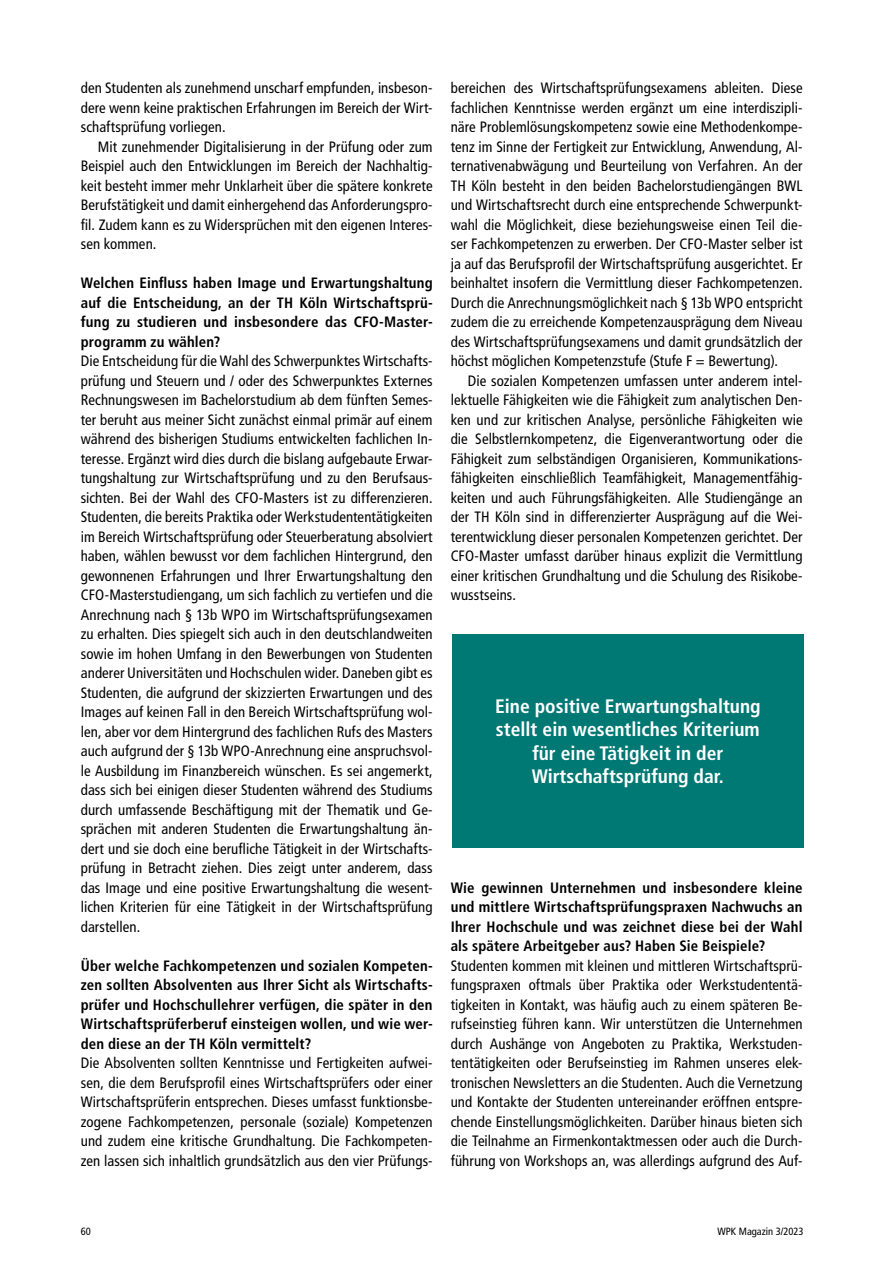
<style>
.page{position:relative;width:893px;height:1263px;background:#fff}
.page>*{position:absolute;margin:0;border:0;box-sizing:border-box;transform-origin:0 0}
.t1{font:700 condensed 19.5px/23.4px "Frutiger LT Pro";color:#fff;text-align:center}
.t2{font:condensed 15px/19.5px "Frutiger LT Pro";letter-spacing:.005em;color:#000;text-align:justify}
.t3{font:700 condensed 15px/19.5px "Frutiger LT Pro";letter-spacing:.01em;color:#000;text-align:justify}
.t4{font:condensed 10.5px "Frutiger LT Pro";color:#000}
</style>
<div class="page">
<div style="left:452px;top:634px;width:352px;height:213px;background:#007873"></div>
<p class="t2" style="left:81px;top:78px;width:353px">den Studenten als zunehmend unscharf empfunden, insbeson&shy;dere wenn keine praktischen Erfahrungen im Bereich der Wirt&shy;schaftsprüfung vorliegen.</p>
<p class="t2" style="left:81px;top:137px;width:353px;text-indent:17px">Mit zunehmender Digitalisierung in der Prüfung oder zum Beispiel auch den Entwicklungen im Bereich der Nachhaltig&shy;keit besteht immer mehr Unklarheit über die spätere konkrete Berufstätigkeit und damit einhergehend das Anforderungspro&shy;fil. Zudem kann es zu Widersprüchen mit den eigenen Interes&shy;sen kommen.</p>
<p class="t3" style="left:81px;top:273px;width:353px">Welchen Einfluss haben Image und Erwartungshaltung auf die Entscheidung, an der TH Köln Wirtschaftsprü&shy;fung zu studieren und insbesondere das CFO-Master&shy;programm zu wählen?</p>
<p class="t2" style="left:81px;top:351px;width:353px">Die Entscheidung für die Wahl des Schwerpunktes Wirtschafts&shy;prüfung und Steuern und / oder des Schwerpunktes Externes Rechnungswesen im Bachelorstudium ab dem fünften Semes&shy;ter beruht aus meiner Sicht zunächst einmal primär auf einem während des bisherigen Studiums entwickelten fachlichen In&shy;teresse. Ergänzt wird dies durch die bislang aufgebaute Erwar&shy;tungshaltung zur Wirtschaftsprüfung und zu den Berufsaus&shy;sichten. Bei der Wahl des CFO-Masters ist zu differenzieren.<br>Studenten, die bereits Praktika oder Werkstudententätigkeiten im Bereich Wirtschaftsprüfung oder Steuerberatung absolviert haben, wählen bewusst vor dem fachlichen Hintergrund, den gewonnenen Erfahrungen und Ihrer Erwartungshaltung den CFO-Masterstudiengang, um sich fachlich zu vertiefen und die Anrechnung nach § 13b WPO im Wirtschaftsprüfungsexamen zu erhalten. Dies spiegelt sich auch in den deutschlandweiten sowie im hohen Umfang in den Bewerbungen von Studenten anderer Universitäten und Hochschulen wider. Daneben gibt es Studenten, die aufgrund der skizzierten Erwartungen und des Images auf keinen Fall in den Bereich Wirtschaftsprüfung wol&shy;len, aber vor dem Hintergrund des fachlichen Rufs des Masters auch aufgrund der § 13b WPO-Anrechnung eine anspruchsvol&shy;le Ausbildung im Finanzbereich wünschen. Es sei angemerkt, dass sich bei einigen dieser Studenten während des Studiums durch umfassende Beschäftigung mit der Thematik und Ge&shy;sprächen mit anderen Studenten die Erwartungshaltung än&shy;dert und sie doch eine berufliche Tätigkeit in der Wirtschafts&shy;prüfung in Betracht ziehen. Dies zeigt unter anderem, dass das Image und eine positive Erwartungshaltung die wesent&shy;lichen Kriterien für eine Tätigkeit in der Wirtschaftsprüfung darstellen.</p>
<p class="t3" style="left:81px;top:956px;width:353px">Über welche Fachkompetenzen und sozialen Kompeten&shy;zen sollten Absolventen aus Ihrer Sicht als Wirtschafts&shy;prüfer und Hochschullehrer verfügen, die später in den Wirtschaftsprüferberuf einsteigen wollen, und wie wer&shy;den diese an der TH Köln vermittelt?</p>
<p class="t2" style="left:81px;top:1053px;width:353px">Die Absolventen sollten Kenntnisse und Fertigkeiten aufwei&shy;sen, die dem Berufsprofil eines Wirtschaftsprüfers oder einer Wirtschaftsprüferin entsprechen. Dieses umfasst funktionsbe&shy;zogene Fachkompetenzen, personale (soziale) Kompetenzen und zudem eine kritische Grundhaltung. Die Fachkompeten&shy;zen lassen sich inhaltlich grundsätzlich aus den vier Prüfungs-</p>
<p class="t2" style="left:451px;top:78px;width:353px">bereichen des Wirtschaftsprüfungsexamens ableiten. Diese fachlichen Kenntnisse werden ergänzt um eine interdiszipli&shy;näre Problemlösungskompetenz sowie eine Methodenkompe&shy;tenz im Sinne der Fertigkeit zur Entwicklung, Anwendung, Al&shy;ternativenabwägung und Beurteilung von Verfahren. An der TH Köln besteht in den beiden Bachelorstudiengängen BWL und Wirtschaftsrecht durch eine entsprechende Schwerpunkt&shy;wahl die Möglichkeit, diese beziehungsweise einen Teil die&shy;ser Fachkompetenzen zu erwerben. Der CFO-Master selber ist ja auf das Berufsprofil der Wirtschaftsprüfung ausgerichtet. Er beinhaltet insofern die Vermittlung dieser Fachkompetenzen.<br>Durch die Anrechnungsmöglichkeit nach § 13b WPO entspricht zudem die zu erreichende Kompetenzausprägung dem Niveau des Wirtschaftsprüfungsexamens und damit grundsätzlich der höchst möglichen Kompetenzstufe (Stufe F = Bewertung).</p>
<p class="t2" style="left:451px;top:371px;width:353px;text-indent:17px">Die sozialen Kompetenzen umfassen unter anderem intel&shy;lektuelle Fähigkeiten wie die Fähigkeit zum analytischen Den&shy;ken und zur kritischen Analyse, persönliche Fähigkeiten wie die Selbstlernkompetenz, die Eigenverantwortung oder die Fähigkeit zum selbständigen Organisieren, Kommunikations&shy;fähigkeiten einschließlich Teamfähigkeit, Managementfähig&shy;keiten und auch Führungsfähigkeiten. Alle Studiengänge an der TH Köln sind in differenzierter Ausprägung auf die Wei&shy;terentwicklung dieser personalen Kompetenzen gerichtet. Der CFO-Master umfasst darüber hinaus explizit die Vermittlung einer kritischen Grundhaltung und die Schulung des Risikobe&shy;wusstseins.</p>
<h1 class="t1" style="left:495px;top:694px;width:267px">Eine positive Erwartungshaltung stellt ein wesentliches Kriterium für eine Tätigkeit in der<br>Wirtschaftsprüfung dar.</h1>
<p class="t3" style="left:451px;top:878px;width:353px">Wie gewinnen Unternehmen und insbesondere kleine und mittlere Wirtschaftsprüfungspraxen Nachwuchs an Ihrer Hochschule und was zeichnet diese bei der Wahl als spätere Arbeitgeber aus? Haben Sie Beispiele?</p>
<p class="t2" style="left:451px;top:956px;width:353px">Studenten kommen mit kleinen und mittleren Wirtschaftsprü&shy;fungspraxen oftmals über Praktika oder Werkstudententä&shy;tigkeiten in Kontakt, was häufig auch zu einem späteren Be&shy;rufseinstieg führen kann. Wir unterstützen die Unternehmen durch Aushänge von Angeboten zu Praktika, Werkstuden&shy;tentätigkeiten oder Berufseinstieg im Rahmen unseres elek&shy;tronischen Newsletters an die Studenten. Auch die Vernetzung und Kontakte der Studenten untereinander eröffnen entspre&shy;chende Einstellungsmöglichkeiten. Darüber hinaus bieten sich die Teilnahme an Firmenkontaktmessen oder auch die Durch&shy;führung von Workshops an, was allerdings aufgrund des Auf-</p>
<p class="t4" style="left:81px;top:1225px;width:12px">60</p>
<p class="t4" style="left:717px;top:1225px;width:88px">WPK Magazin 3/2023</p>
</div>
